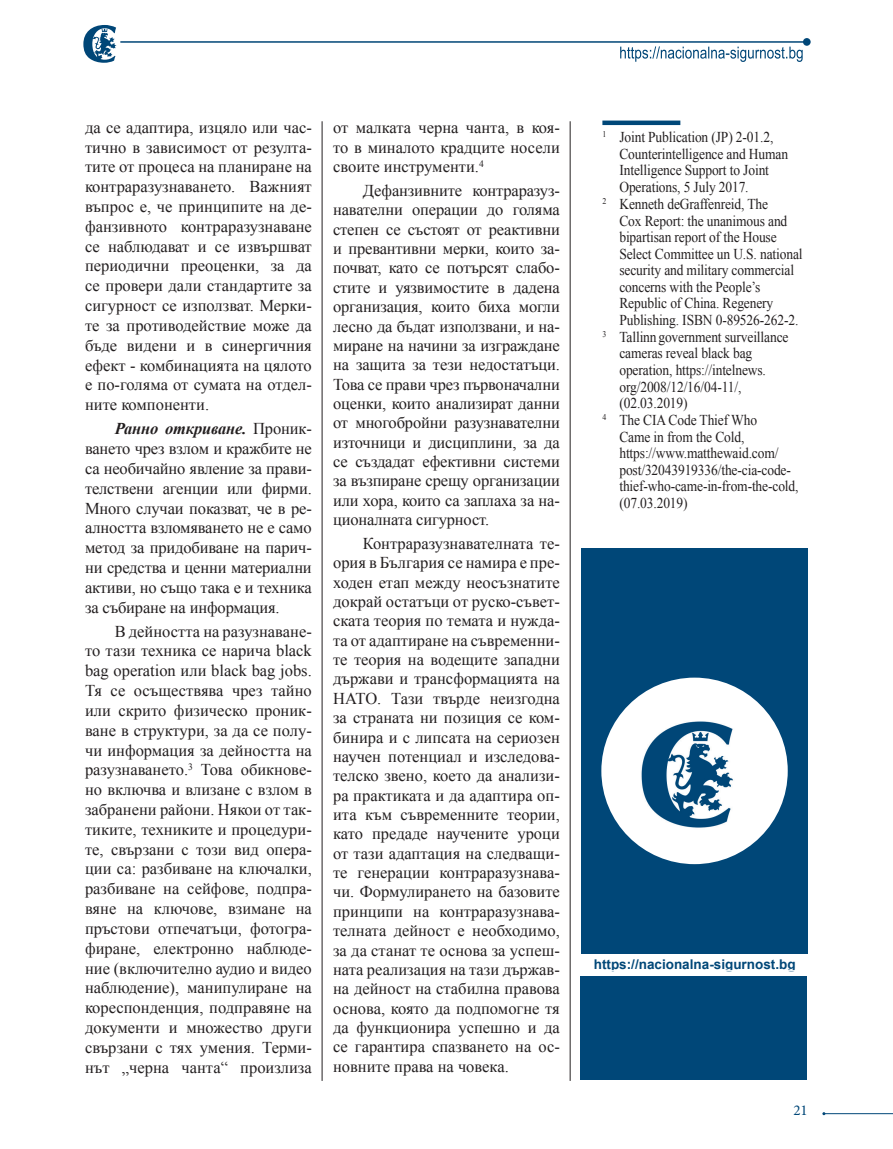
<style>
.page{position:relative;width:893px;height:1149px;background:#fff}
.page>*{position:absolute;margin:0;border:0;box-sizing:border-box;transform-origin:0 0}
.Text{font:16.5px/19.8px "Times New Roman";color:#231f20;text-align:justify}
.pod_cherta{font:15px/16.5px "Times New Roman";letter-spacing:-.01em;color:#231f20;scale:.9 1}
.pod_cherta_1{font:15px/16.5px "Times New Roman";letter-spacing:-.01em;color:#231f20;scale:.9 1}
.t1{font:15px "Minion Pro";color:#004778}
.t2{font:700 13.5px "Arial";color:#004778}
.s1{font-weight:700;font-style:italic}
</style>
<div class="page">
<svg style="left:83px;top:25px;width:33px;height:38px"></svg>
<svg style="left:620px;top:46px;width:183px;height:16px"></svg>
<div style="left:803px;top:38px;width:8px;height:8px;background:#004677;border-radius:50%"></div>
<hr style="left:120px;top:41px;width:683px;height:2px;background:#004677">
<hr style="left:824px;top:1112px;width:69px;height:1px;background:#004778">
<hr style="left:322px;top:121px;width:1px;height:959px;background:#231f20">
<hr style="left:570px;top:121px;width:1px;height:959px;background:#231f20">
<div style="left:602px;top:120px;width:78px;height:5px;background:#004778"></div>
<div style="left:581px;top:548px;width:227px;height:405px;background:#004778"></div>
<img style="left:601px;top:677px;width:187px;height:186px;border-radius:93px">
<div style="left:580px;top:975px;width:227px;height:104px;background:#004778"></div>
<p class="Text" style="left:85px;top:117px;width:228px">да се адаптира, изцяло или час&shy;тично в зависимост от резулта&shy;тите от процеса на планиране на контраразузнаването. Важният въпрос е, че принципите на де&shy;фанзивното контраразузнаване се наблюдават и се извършват периодични преоценки, за да се провери дали стандартите за сигурност се използват. Мерки&shy;те за противодействие може да бъде видени и в синергичния ефект - комбинацията на цялото е по-голяма от сумата на отдел&shy;ните компоненти.</p>
<p class="Text" style="left:85px;top:418px;width:228px;text-indent:30px"><span class="s1">Ранно откриване.</span> Проник&shy;ването чрез взлом и кражбите не са необичайно явление за прави&shy;телствени агенции или фирми.<br>Много случаи показват, че в ре&shy;алността взломяването не е само метод за придобиване на парич&shy;ни средства и ценни материални активи, но също така е и техника за събиране на информация.</p>
<p class="Text" style="left:85px;top:620px;width:228px;text-indent:30px">В дейността на разузнаване&shy;то тази техника се нарича black bag operation или black bag jobs.<br>Тя се осъществява чрез тайно или скрито физическо проник&shy;ване в структури, за да се полу&shy;чи информация за дейността на разузнаването.<sup>3</sup> Това обикнове&shy;но включва и влизане с взлом в забранени райони. Някои от так&shy;тиките, техниките и процедури&shy;те, свързани с този вид опера&shy;ции са: разбиване на ключалки, разбиване на сейфове, подпра&shy;вяне на ключове, взимане на пръстови отпечатъци, фотогра&shy;фиране, електронно наблюде&shy;ние (включително аудио и видео наблюдение), манипулиране на кореспонденция, подправяне на документи и множество други свързани с тях умения. Терми&shy;нът „черна чанта“ произлиза</p>
<p class="Text" style="left:333px;top:117px;width:228px">от малката черна чанта, в коя&shy;то в миналото крадците носели своите инструменти.<sup>4</sup></p>
<p class="Text" style="left:333px;top:180px;width:228px;line-height:19.4px;text-indent:30px">Дефанзивните контраразуз&shy;навателни операции до голяма степен се състоят от реактивни и превантивни мерки, които за&shy;почват, като се потърсят слабо&shy;стите и уязвимостите в дадена организация, които биха могли лесно да бъдат използвани, и на&shy;миране на начини за изграждане на защита за тези недостатъци.<br>Това се прави чрез първоначални оценки, които анализират данни от многобройни разузнавателни източници и дисциплини, за да се създадат ефективни системи за възпиране срещу организации или хора, които са заплаха за на&shy;ционалната сигурност.</p>
<p class="Text" style="left:333px;top:533px;width:228px;line-height:19.4px;text-indent:30px">Контраразузнавателната те&shy;ория в България се намира е пре&shy;ходен етап между неосъзнатите докрай остатъци от руско-съвет&shy;ската теория по темата и нужда&shy;та от адаптиране на съвременни&shy;те теория на водещите западни държави и трансформацията на НАТО. Тази твърде неизгодна за страната ни позиция се ком&shy;бинира и с липсата на сериозен научен потенциал и изследова&shy;телско звено, което да анализи&shy;ра практиката и да адаптира оп&shy;ита към съвременните теории, като предаде научените уроци от тази адаптация на следващи&shy;те генерации контраразузнава&shy;чи. Формулирането на базовите принципи на контраразузнава&shy;телната дейност е необходимо, за да станат те основа за успеш&shy;ната реализация на тази държав&shy;на дейност на стабилна правова основа, която да подпомогне тя да функционира успешно и да се гарантира спазването на ос&shy;новните права на човека.</p>
<p class="pod_cherta_1" style="left:619px;top:128px;width:189px;text-indent:-17px"><sup>1</sup> Joint Publication (JP) 2-01.2,<br>Counterintelligence and Human<br>Intelligence Support to Joint<br>Operations, 5 July 2017.</p>
<p class="pod_cherta" style="left:619px;top:195px;width:205px;text-indent:-17px"><sup>2</sup> Kenneth deGraffenreid, The<br>Cox Report: the unanimous and bipartisan report of the House<br>Select Committee un U.S. national security and military commercial concerns with the People’s<br>Republic of China. Regenery<br>Publishing. ISBN 0-89526-262-2.</p>
<p class="pod_cherta" style="left:619px;top:328px;width:189px;text-indent:-17px"><sup>3</sup> Tallinn government surveillance cameras reveal black bag operation, https://intelnews. org/2008/12/16/04-11/, (02.03.2019)</p>
<p class="pod_cherta" style="left:619px;top:412px;width:201px;text-indent:-17px"><sup>4</sup> The CIA Code Thief Who<br>Came in from the Cold, https://www.matthewaid.com/ post/32043919336/the-cia-code&shy;thief-who-came-in-from-the-cold, (07.03.2019)</p>
<p class="t2" style="left:594px;top:954px;width:203px">https://nacionalna-sigurnost.bg</p>
<p class="t1" style="left:793px;top:1099px;width:16px">21</p>
</div>
